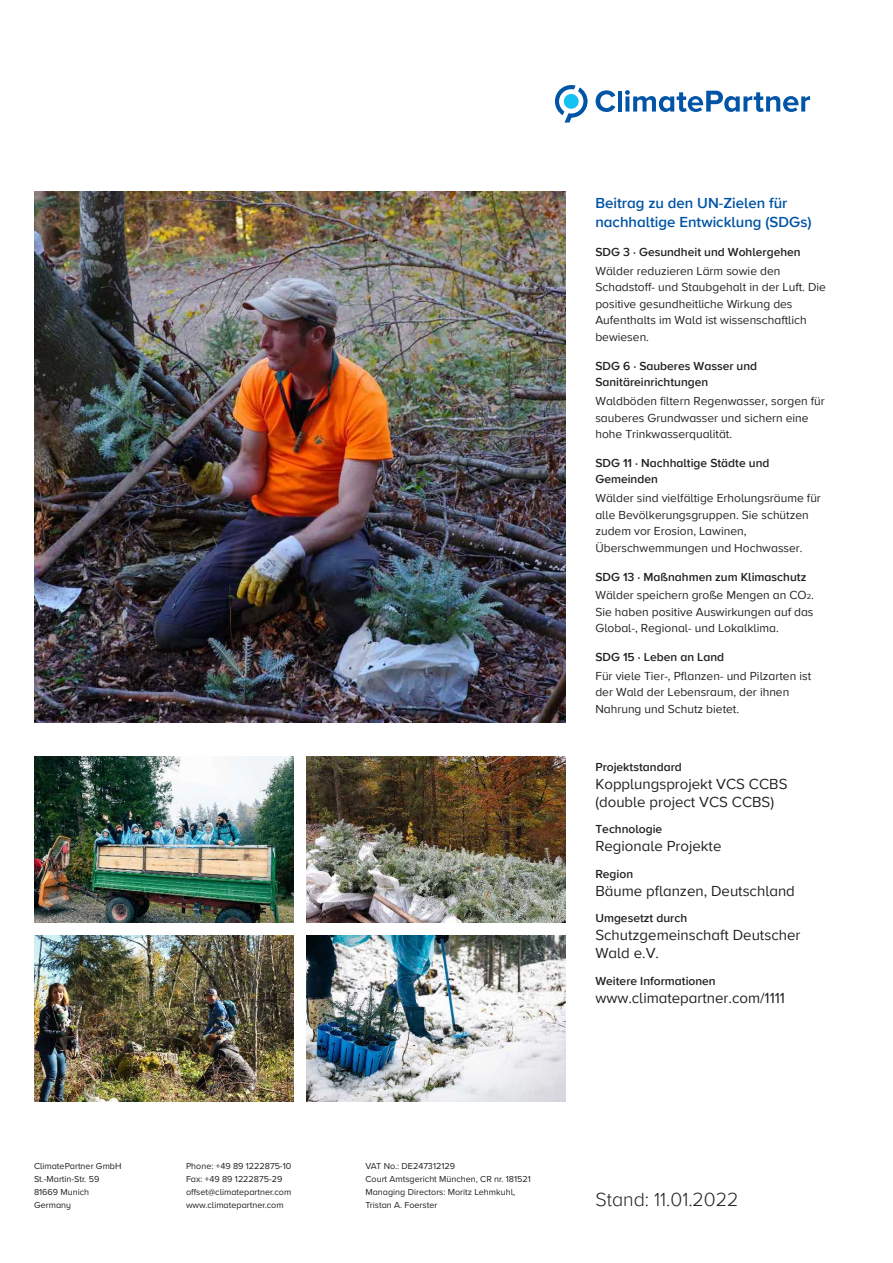
<style>
.page{position:relative;width:893px;height:1263px;background:#fff}
.page>*{position:absolute;margin:0;border:0;box-sizing:border-box;transform-origin:0 0}
.t1{font:300 19.5px "Proxima Nova A";color:#231f20}
.t2{font:15px/18px "Proxima Nova A";color:#231f20}
.t3{font:600 15px/19.5px "Proxima Nova A";color:#0154a6}
.t4{font:12px/16.5px "Proxima Nova A";color:#231f20}
.t5{font:600 12px/16.5px "Proxima Nova A";color:#231f20}
.t6{font:9px/12.8px "Proxima Nova A";color:#231f20}
.s1{font-weight:600}
.s2{font-size:7.5px}
</style>
<div class="page">
<svg style="left:596px;top:90px;width:19px;height:22px"></svg>
<hr style="left:618px;top:91px;width:4px;height:21px;background:#0154a6">
<svg style="left:625px;top:90px;width:185px;height:22px"></svg>
<svg style="left:555px;top:85px;width:33px;height:38px"></svg>
<img style="left:34px;top:191px;width:532px;height:532px">
<img style="left:34px;top:757px;width:259px;height:166px">
<img style="left:306px;top:757px;width:259px;height:166px">
<img style="left:34px;top:935px;width:259px;height:166px">
<img style="left:306px;top:935px;width:259px;height:166px">
<p class="t6" style="left:34px;top:1160px;width:89px">ClimatePartner GmbH<br>St.-Martin-Str. 59<br>81669 Munich<br>Germany</p>
<p class="t6" style="left:186px;top:1160px;width:107px">Phone: +49 89 1222875-10<br>Fax: +49 89 1222875-29 offset@climatepartner.com www.climatepartner.com</p>
<p class="t6" style="left:365px;top:1160px;width:167px">VAT No.: DE247312129<br>Court Amtsgericht München, CR nr. 181521<br>Managing Directors: Moritz Lehmkuhl,<br>Tristan A. Foerster</p>
<p class="t3" style="left:595px;top:193px;width:218px">Beitrag zu den UN-Zielen für nachhaltige Entwicklung (SDGs)</p>
<p class="t5" style="left:595px;top:244px;width:207px">SDG 3 · Gesundheit und Wohlergehen</p>
<p class="t4" style="left:595px;top:263px;width:232px">Wälder reduzieren Lärm sowie den Schadstoff- und Staubgehalt in der Luft. Die positive gesundheitliche Wirkung des Aufenthalts im Wald ist wissenschaftlich bewiesen.</p>
<p class="t5" style="left:595px;top:358px;width:163px">SDG 6 · Sauberes Wasser und<br>Sanitäreinrichtungen</p>
<p class="t4" style="left:595px;top:393px;width:231px">Waldböden filtern Regenwasser, sorgen für sauberes Grundwasser und sichern eine hohe Trinkwasserqualität.</p>
<p class="t5" style="left:595px;top:455px;width:176px">SDG 11 · Nachhaltige Städte und<br>Gemeinden</p>
<p class="t4" style="left:595px;top:490px;width:227px">Wälder sind vielfältige Erholungsräume für alle Bevölkerungsgruppen. Sie schützen zudem vor Erosion, Lawinen, Überschwemmungen und Hochwasser.</p>
<p class="t4" style="left:595px;top:567px;width:220px;line-height:18.6px"><span class="s1">SDG 13 · Maßnahmen zum Klimaschutz<br></span>Wälder speichern große Mengen an CO<span class="s2">2</span>.</p>
<p class="t4" style="left:595px;top:604px;width:220px">Sie haben positive Auswirkungen auf das<br>Global-, Regional- und Lokalklima.</p>
<p class="t5" style="left:595px;top:649px;width:130px">SDG 15 · Leben an Land</p>
<p class="t4" style="left:595px;top:668px;width:217px">Für viele Tier-, Pflanzen- und Pilzarten ist der Wald der Lebensraum, der ihnen<br>Nahrung und Schutz bietet.</p>
<p class="t5" style="left:595px;top:759px;width:88px">Projektstandard</p>
<p class="t2" style="left:595px;top:775px;width:194px">Kopplungsprojekt VCS CCBS (double project VCS CCBS)</p>
<p class="t5" style="left:595px;top:821px;width:68px">Technologie</p>
<p class="t2" style="left:595px;top:837px;width:128px">Regionale Projekte</p>
<p class="t5" style="left:595px;top:866px;width:39px">Region</p>
<p class="t2" style="left:595px;top:882px;width:201px">Bäume pflanzen, Deutschland</p>
<p class="t5" style="left:595px;top:910px;width:93px">Umgesetzt durch</p>
<p class="t2" style="left:595px;top:927px;width:207px">Schutzgemeinschaft Deutscher<br>Wald e.V.</p>
<p class="t5" style="left:595px;top:973px;width:122px">Weitere Informationen</p>
<p class="t2" style="left:595px;top:989px;width:191px">www.climatepartner.com/1111</p>
<h1 class="t1" style="left:595px;top:1188px;width:145px">Stand: 11.01.2022</h1>
</div>
